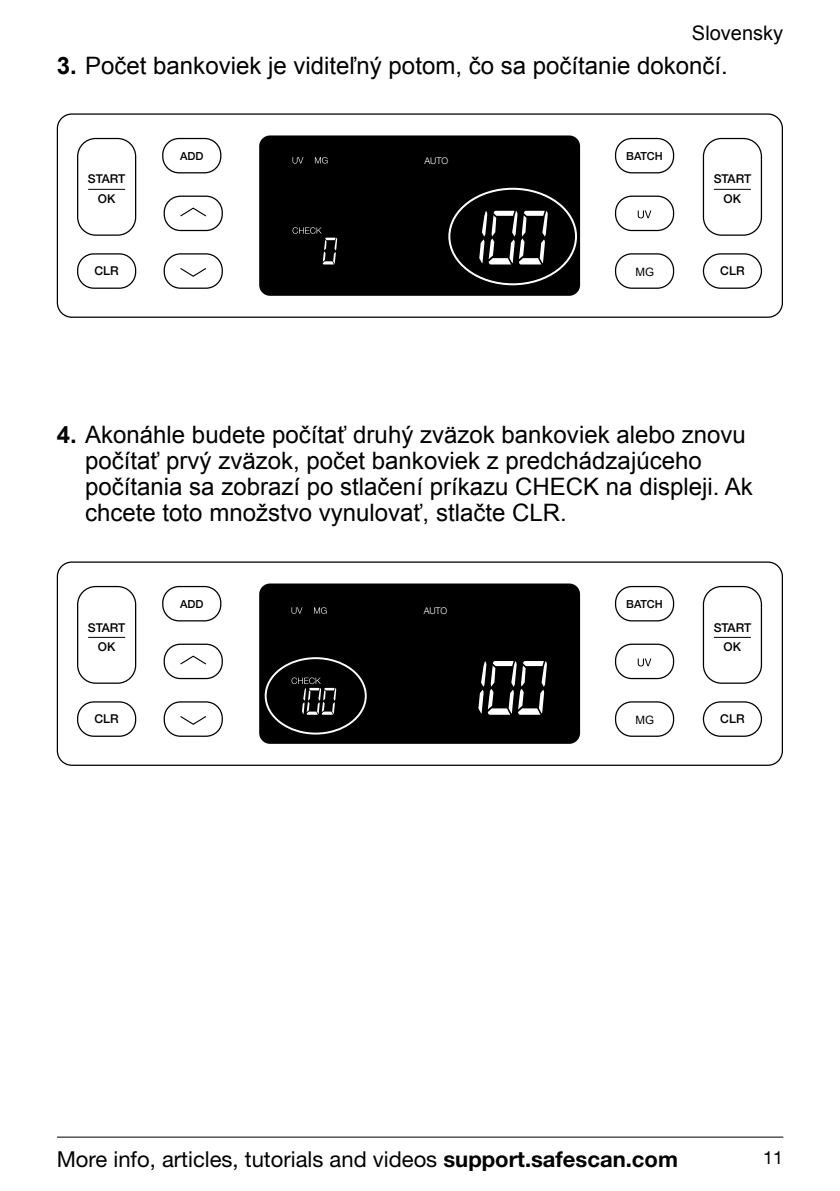
<style>
.page{position:relative;width:840px;height:1191px;background:#fff}
.page>*{position:absolute;margin:0;border:0;box-sizing:border-box;transform-origin:0 0}
.t1{font:24px/26px "Arial";color:#000}
.t2{font:22px "Helvetica Neue LT Std";color:#000}
.t3{font:20px "Arial";color:#000}
.t4{font:18px "Helvetica Neue LT Std";color:#000}
.t5{font:500 12.2px/19.8px "Helvetica Neue";color:#000;text-align:center}
.t6{font:11.6px "Arial";color:#000}
.t7{font:500 11px "Helvetica Neue";color:#000}
.t8{font:300 9.2px "Helvetica Neue";letter-spacing:-.01em;color:#fff}
.s1{font-weight:700}
</style>
<div class="page">
<hr style="left:57px;top:1136px;width:725px;height:1px;background:#000">
<svg style="left:56px;top:113px;width:727px;height:205px"></svg>
<svg style="left:701px;top:137px;width:61px;height:152px"></svg>
<hr style="left:713px;top:189px;width:37px;height:1px;background:#000">
<svg style="left:614px;top:137px;width:60px;height:152px"></svg>
<svg style="left:56px;top:561px;width:727px;height:205px"></svg>
<svg style="left:701px;top:585px;width:61px;height:152px"></svg>
<hr style="left:713px;top:637px;width:37px;height:1px;background:#000">
<svg style="left:614px;top:585px;width:60px;height:152px"></svg>
<hr style="left:561px;top:597px;width:1px;height:129px;background:#010202">
<hr style="left:277px;top:726px;width:284px;height:1px;background:#010202">
<div style="left:277px;top:597px;width:284px;height:129px;background:#000"></div>
<svg style="left:291px;top:677px;width:45px;height:38px"></svg>
<svg style="left:478px;top:661px;width:68px;height:54px"></svg>
<svg style="left:314px;top:607px;width:12px;height:7px"></svg>
<svg style="left:291px;top:607px;width:11px;height:7px"></svg>
<div style="left:262px;top:655px;width:107px;height:82px;border:3px solid #000;border-radius:50%"></div>
<div style="left:264px;top:657px;width:102px;height:77px;border:2px solid #fff;border-radius:50%"></div>
<hr style="left:280px;top:275px;width:282px;height:2px;background:#010202">
<div style="left:280px;top:148px;width:282px;height:128px;background:#000"></div>
<svg style="left:292px;top:227px;width:45px;height:37px"></svg>
<svg style="left:479px;top:211px;width:68px;height:53px"></svg>
<svg style="left:315px;top:157px;width:12px;height:7px"></svg>
<svg style="left:292px;top:157px;width:11px;height:7px"></svg>
<div style="left:445px;top:185px;width:134px;height:103px;border:3px solid #000;border-radius:50%"></div>
<div style="left:448px;top:188px;width:128px;height:97px;border:2px solid #fff;border-radius:50%"></div>
<div style="left:622px;top:267px;width:44px;height:11px;background:#fff"></div>
<div style="left:622px;top:716px;width:44px;height:10px;background:#fff"></div>
<p class="t3" style="left:691px;top:19px;width:93px">Slovensky</p>
<p class="t1" style="left:57px;top:53px;width:672px"><span class="s1">3.</span> Počet bankoviek je viditeľný potom, čo sa počítanie dokončí.</p>
<p class="t5" style="left:88px;top:168px;width:39px">START<br>OK</p>
<p class="t7" style="left:180px;top:147px;width:25px">ADD</p>
<p class="t8" style="left:424px;top:155px;width:25px">AUTO</p>
<p class="t7" style="left:626px;top:147px;width:38px">BATCH</p>
<p class="t5" style="left:713px;top:168px;width:39px">START<br>OK</p>
<p class="t5" style="left:94px;top:260px;width:26px">CLR</p>
<p class="t5" style="left:720px;top:260px;width:26px">CLR</p>
<p class="t6" style="left:635px;top:264px;width:20px">MG</p>
<p class="t7" style="left:622px;top:264px;width:44px">DETECT</p>
<p class="t1" style="left:85px;top:421px;width:669px;text-indent:-28px"><span class="s1">4.</span> Akonáhle budete počítať druhý zväzok bankoviek alebo znovu počítať prvý zväzok, počet bankoviek z predchádzajúceho počítania sa zobrazí po stlačení príkazu CHECK na displeji. Ak chcete toto množstvo vynulovať, stlačte CLR.</p>
<p class="t5" style="left:88px;top:616px;width:39px">START<br>OK</p>
<p class="t7" style="left:180px;top:595px;width:25px">ADD</p>
<p class="t8" style="left:423px;top:605px;width:25px">AUTO</p>
<p class="t7" style="left:626px;top:595px;width:38px">BATCH</p>
<p class="t5" style="left:713px;top:616px;width:39px">START<br>OK</p>
<p class="t5" style="left:94px;top:708px;width:26px">CLR</p>
<p class="t5" style="left:720px;top:708px;width:26px">CLR</p>
<p class="t6" style="left:635px;top:712px;width:20px">MG</p>
<p class="t7" style="left:622px;top:711px;width:44px">DETECT</p>
<p class="t2" style="left:57px;top:1146px;width:622px">More info, articles, tutorials and videos <span class="s1">support.safescan.com</span></p>
<p class="t4" style="left:762px;top:1147px;width:22px">11</p>
</div>
